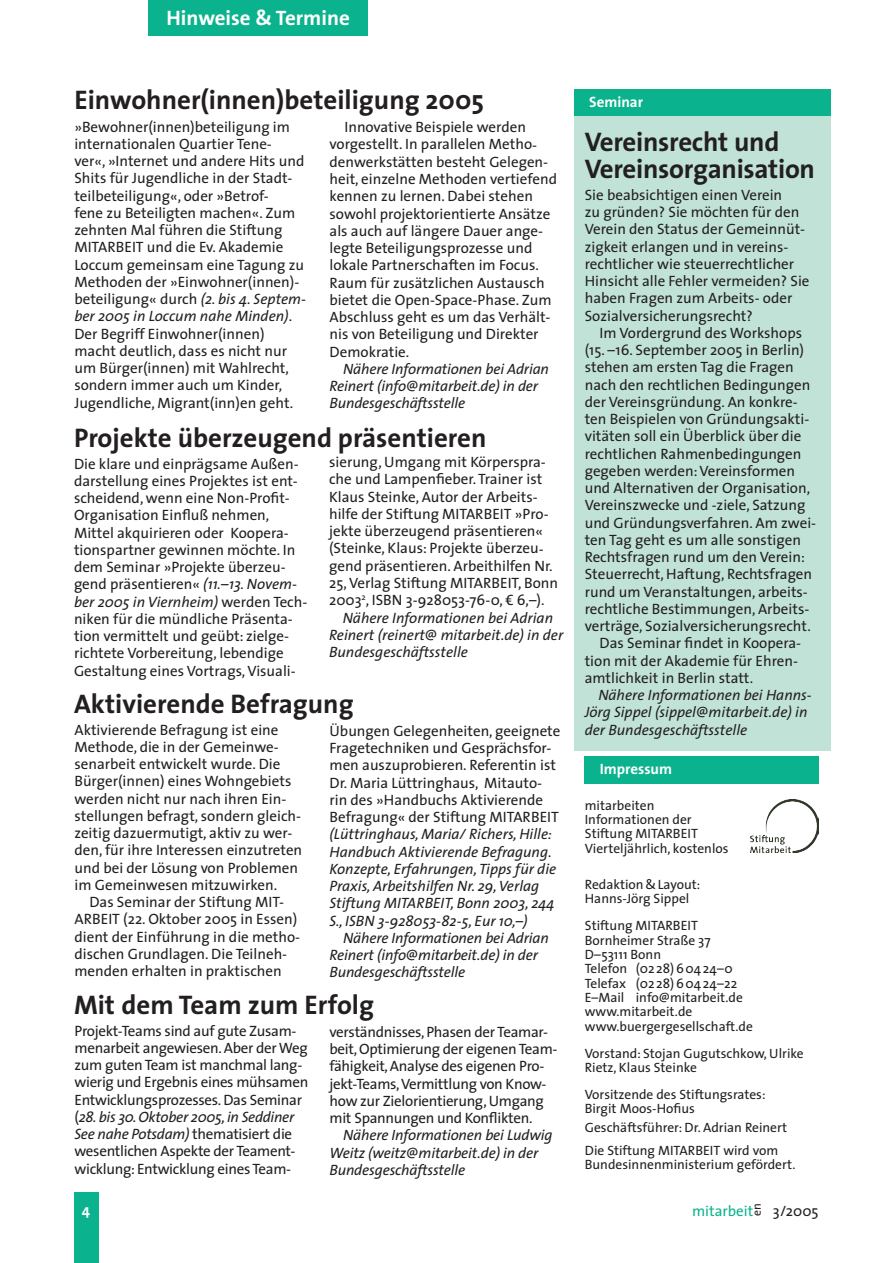
<style>
.page{position:relative;width:893px;height:1263px;background:#fff}
.page>*{position:absolute;margin:0;border:0;box-sizing:border-box;transform-origin:0 0}
.t1{font:700 27px/27px "The Sans";color:#231f20}
.t2{font:700 21px "The Sans";color:#fff}
.t3{font:15px/17.2px "The Sans";color:#231f20}
.t4{font:italic 15px/17.2px "The Sans";color:#231f20}
.t5{font:15px/17.2px "The Sans";letter-spacing:-.02em;color:#231f20}
.t6{font:700 15px "The Sans";color:#fff}
.t7{font:15px "The Sans";color:#0ab38d}
.t8{font:13.5px/14.4px "The Sans";color:#231f20}
.t9{font:12px "The Sans";color:#231f20}
.s1{font-style:italic}
</style>
<div class="page">
<div style="left:74px;top:1192px;width:24px;height:71px;background:#0ab38d"></div>
<div style="left:148px;top:0;width:220px;height:36px;background:#0ab38d"></div>
<div style="left:574px;top:89px;width:256px;height:661px;background:#c1e3d7"></div>
<div style="left:585px;top:756px;width:234px;height:28px;background:#0ab38d"></div>
<img style="left:751px;top:800px;width:68px;height:52px">
<div style="left:574px;top:89px;width:256px;height:26px;background:#0ab38d"></div>
<h2 class="t2" style="left:166px;top:0;width:185px">Hinweise &amp; Termine</h2>
<h1 class="t1" style="left:74px;top:86px;width:411px">Einwohner(innen)beteiligung 2005</h1>
<p class="t3" style="left:74px;top:117px;width:233px">»Bewohner(innen)beteiligung im internationalen Quartier Tene&shy;ver«, »Internet und andere Hits und Shits für Jugendliche in der Stadt&shy;teilbeteiligung«, oder »Betrof-<br>fene zu Beteiligten machen«. Zum zehnten Mal führen die Stiftung MITARBEIT und die Ev. Akademie Loccum gemeinsam eine Tagung zu Methoden der »Einwohner(innen)- beteiligung« durch <span class="s1">(2. bis 4. Septem&shy;ber 2005 in Loccum nahe Minden)</span>.<br>Der Begriff Einwohner(innen) macht deutlich, dass es nicht nur um Bürger(innen) mit Wahlrecht, sondern immer auch um Kinder, Jugendliche, Migrant(inn)en geht.</p>
<p class="t3" style="left:330px;top:118px;width:229px;text-indent:15px">Innovative Beispiele werden vorgestellt. In parallelen Metho&shy;denwerkstätten besteht Gelegen&shy;heit, einzelne Methoden vertiefend kennen zu lernen. Dabei stehen sowohl projektorientierte Ansätze als auch auf längere Dauer ange&shy;legte Beteiligungsprozesse und lokale Partnerschaften im Focus.<br>Raum für zusätzlichen Austausch bietet die Open-Space-Phase. Zum<br>Abschluss geht es um das Verhält&shy;nis von Beteiligung und Direkter<br>Demokratie.</p>
<p class="t6" style="left:589px;top:90px;width:55px">Seminar</p>
<h1 class="t1" style="left:585px;top:128px;width:232px">Vereinsrecht und<br>Vereinsorganisation</h1>
<p class="t3" style="left:585px;top:186px;width:226px">Sie beabsichtigen einen Verein<br>zu gründen? Sie möchten für den<br>Verein den Status der Gemeinnüt&shy;zigkeit erlangen und in vereins&shy;rechtlicher wie steuerrechtlicher<br>Hinsicht alle Fehler vermeiden? Sie haben Fragen zum Arbeits- oder<br>Sozialversicherungsrecht?</p>
<p class="t3" style="left:600px;top:324px;width:204px">Im Vordergrund des Workshops</p>
<p class="t3" style="left:585px;top:341px;width:221px">(15. –16. September 2005 in Berlin)</p>
<p class="t3" style="left:585px;top:358px;width:211px">stehen am ersten Tag die Fragen</p>
<p class="t3" style="left:585px;top:375px;width:227px">nach den rechtlichen Bedingungen</p>
<p class="t3" style="left:585px;top:393px;width:215px">der Vereinsgründung. An konkre-</p>
<p class="t3" style="left:585px;top:410px;width:226px">ten Beispielen von Gründungsakti-</p>
<p class="t3" style="left:585px;top:427px;width:218px">vitäten soll ein Überblick über die</p>
<p class="t3" style="left:585px;top:444px;width:218px">rechtlichen Rahmenbedingungen</p>
<p class="t3" style="left:585px;top:462px;width:212px">gegeben werden: Vereinsformen</p>
<p class="t3" style="left:585px;top:479px;width:227px">und Alternativen der Organisation,</p>
<p class="t3" style="left:585px;top:496px;width:222px">Vereinszwecke und -ziele, Satzung</p>
<p class="t3" style="left:585px;top:513px;width:233px">und Gründungsverfahren. Am zwei-</p>
<p class="t3" style="left:585px;top:531px;width:218px">ten Tag geht es um alle sonstigen</p>
<p class="t3" style="left:585px;top:548px;width:222px">Rechtsfragen rund um den Verein:</p>
<p class="t3" style="left:585px;top:565px;width:229px">Steuerrecht, Haftung, Rechtsfragen</p>
<p class="t3" style="left:585px;top:582px;width:225px">rund um Veranstaltungen, arbeits-</p>
<p class="t3" style="left:585px;top:600px;width:226px">rechtliche Bestimmungen, Arbeits-</p>
<p class="t3" style="left:585px;top:617px;width:228px">verträge, Sozialversicherungsrecht.</p>
<p class="t3" style="left:600px;top:634px;width:203px">Das Seminar findet in Koopera-</p>
<p class="t3" style="left:585px;top:651px;width:215px">tion mit der Akademie für Ehren-</p>
<p class="t3" style="left:585px;top:669px;width:170px">amtlichkeit in Berlin statt.</p>
<p class="t4" style="left:585px;top:686px;width:229px;text-align:right">Nähere Informationen bei Hanns-<br>Jörg Sippel (sippel@mitarbeit.de) in</p>
<p class="t4" style="left:330px;top:360px;width:221px;text-indent:14px">Nähere Informationen bei Adrian<br>Reinert (info@mitarbeit.de) in der<br>Bundesgeschäftsstelle</p>
<h1 class="t1" style="left:74px;top:424px;width:414px">Projekte überzeugend präsentieren</h1>
<p class="t3" style="left:329px;top:453px;width:218px">sierung, Umgang mit Körperspra-</p>
<p class="t3" style="left:329px;top:470px;width:215px">che und Lampenfieber. Trainer ist</p>
<p class="t3" style="left:329px;top:488px;width:210px">Klaus Steinke, Autor der Arbeits-</p>
<p class="t3" style="left:329px;top:505px;width:221px">hilfe der Stiftung MITARBEIT »Pro-</p>
<p class="t3" style="left:329px;top:522px;width:216px">jekte überzeugend präsentieren«</p>
<p class="t3" style="left:329px;top:539px;width:216px">(Steinke, Klaus: Projekte überzeu-</p>
<p class="t3" style="left:329px;top:557px;width:225px">gend präsentieren. Arbeithilfen Nr.</p>
<p class="t3" style="left:329px;top:574px;width:230px">25, Verlag Stiftung MITARBEIT, Bonn</p>
<p class="t3" style="left:329px;top:591px;width:217px">2003<sup>2</sup>, ISBN 3-928053-76-0, € 6,–).</p>
<p class="t4" style="left:343px;top:608px;width:212px">Nähere Informationen bei Adrian</p>
<p class="t4" style="left:329px;top:626px;width:236px">Reinert (reinert@ mitarbeit.de) in der</p>
<p class="t4" style="left:329px;top:643px;width:140px">Bundesgeschäftsstelle</p>
<p class="t3" style="left:74px;top:454px;width:235px">Die klare und einprägsame Außen&shy;darstellung eines Projektes ist ent&shy;scheidend, wenn eine Non-Profit-Organisation Einfluß nehmen, Mittel akquirieren oder Koopera&shy;tionspartner gewinnen möchte. In dem Seminar »Projekte überzeu&shy;gend präsentieren« <span class="s1">(11.–13. Novem&shy;ber 2005 in Viernheim)</span> werden Tech&shy;niken für die mündliche Präsenta&shy;tion vermittelt und geübt: zielge&shy;richtete Vorbereitung, lebendige Gestaltung eines Vortrags, Visuali-</p>
<h1 class="t1" style="left:74px;top:689px;width:281px">Aktivierende Befragung</h1>
<p class="t3" style="left:329px;top:722px;width:232px">Übungen Gelegenheiten, geeignete Fragetechniken und Gesprächsfor&shy;men auszuprobieren. Referentin ist Dr. Maria Lüttringhaus, Mitauto&shy;rin des »Handbuchs Aktivierende Befragung« der Stiftung MITARBEIT</p>
<p class="t4" style="left:329px;top:825px;width:228px">(Lüttringhaus, Maria/ Richers, Hille:<br>Handbuch Aktivierende Befragung.<br>Konzepte, Erfahrungen, Tipps für die Praxis, Arbeitshilfen Nr. 29, Verlag Stiftung MITARBEIT, Bonn 2003, 244<br>S., ISBN 3-928053-82-5, Eur 10,–)</p>
<p class="t4" style="left:329px;top:929px;width:221px;text-indent:14px">Nähere Informationen bei Adrian<br>Reinert (info@mitarbeit.de) in der<br>Bundesgeschäftsstelle</p>
<p class="t3" style="left:74px;top:720px;width:206px">Aktivierende Befragung ist eine</p>
<p class="t4" style="left:585px;top:720px;width:164px">der Bundesgeschäftsstelle</p>
<p class="t3" style="left:74px;top:738px;width:229px">Methode, die in der Gemeinwe&shy;senarbeit entwickelt wurde. Die Bürger(innen) eines Wohngebiets werden nicht nur nach ihren Ein&shy;stellungen befragt, sondern gleich&shy;zeitig dazuermutigt, aktiv zu wer&shy;den, für ihre Interessen einzutreten und bei der Lösung von Problemen im Gemeinwesen mitzuwirken.</p>
<p class="t3" style="left:74px;top:893px;width:227px;text-indent:15px">Das Seminar der Stiftung MIT-<br>ARBEIT (22. Oktober 2005 in Essen) dient der Einführung in die metho&shy;dischen Grundlagen. Die Teilneh&shy;menden erhalten in praktischen</p>
<p class="t6" style="left:600px;top:756px;width:74px">Impressum</p>
<p class="t8" style="left:585px;top:797px;width:145px">mitarbeiten<br>Informationen der<br>Stiftung MITARBEIT<br>Vierteljährlich, kostenlos</p>
<p class="t8" style="left:585px;top:876px;width:117px">Redaktion &amp; Layout:<br>Hanns-Jörg Sippel</p>
<p class="t8" style="left:585px;top:918px;width:170px">Stiftung MITARBEIT<br>Bornheimer Straße 37<br>D–53111 Bonn<br>Telefon (02 28) 6 04 24–0<br>Telefax (02 28) 6 04 24–22<br>E–Mail info@mitarbeit.de www.mitarbeit.de www.buergergesellschaft.de</p>
<p class="t8" style="left:585px;top:1046px;width:221px">Vorstand: Stojan Gugutschkow, Ulrike<br>Rietz, Klaus Steinke</p>
<p class="t8" style="left:585px;top:1087px;width:182px">Vorsitzende des Stiftungsrates:<br>Birgit Moos-Hofius</p>
<p class="t8" style="left:585px;top:1115px;width:204px;line-height:23.2px">Geschäftsführer: Dr. Adrian Reinert<br>Die Stiftung MITARBEIT wird vom</p>
<p class="t8" style="left:585px;top:1157px;width:212px">Bundesinnenministerium gefördert.</p>
<h1 class="t1" style="left:74px;top:990px;width:302px">Mit dem Team zum Erfolg</h1>
<p class="t5" style="left:74px;top:1021px;width:235px">Projekt-Teams sind auf gute Zusam&shy;menarbeit angewiesen. Aber der Weg zum guten Team ist manchmal lang&shy;wierig und Ergebnis eines mühsamen Entwicklungsprozesses. Das Seminar (<span class="s1">28. bis 30. Oktober 2005, in Seddiner See nahe Potsdam)</span> thematisiert die wesentlichen Aspekte der Teament&shy;wicklung: Entwicklung eines Team-</p>
<p class="t5" style="left:329px;top:1023px;width:230px">verständnisses, Phasen der Teamar&shy;beit, Optimierung der eigenen Team&shy;fähigkeit, Analyse des eigenen Pro&shy;jekt-Teams, Vermittlung von Know&shy;how zur Zielorientierung, Umgang mit Spannungen und Konflikten.</p>
<p class="t4" style="left:329px;top:1126px;width:225px;text-indent:14px">Nähere Informationen bei Ludwig<br>Weitz (weitz@mitarbeit.de) in der<br>Bundesgeschäftsstelle</p>
<p class="t6" style="left:82px;top:1198px;width:10px">4</p>
<p class="t7" style="left:692px;top:1198px;width:63px">mitarbeit</p>
<p class="t9" style="left:747px;top:1216px;width:14px;rotate:-90deg">en</p>
<p class="t3" style="left:773px;top:1202px;width:47px">3/2005</p>
</div>
